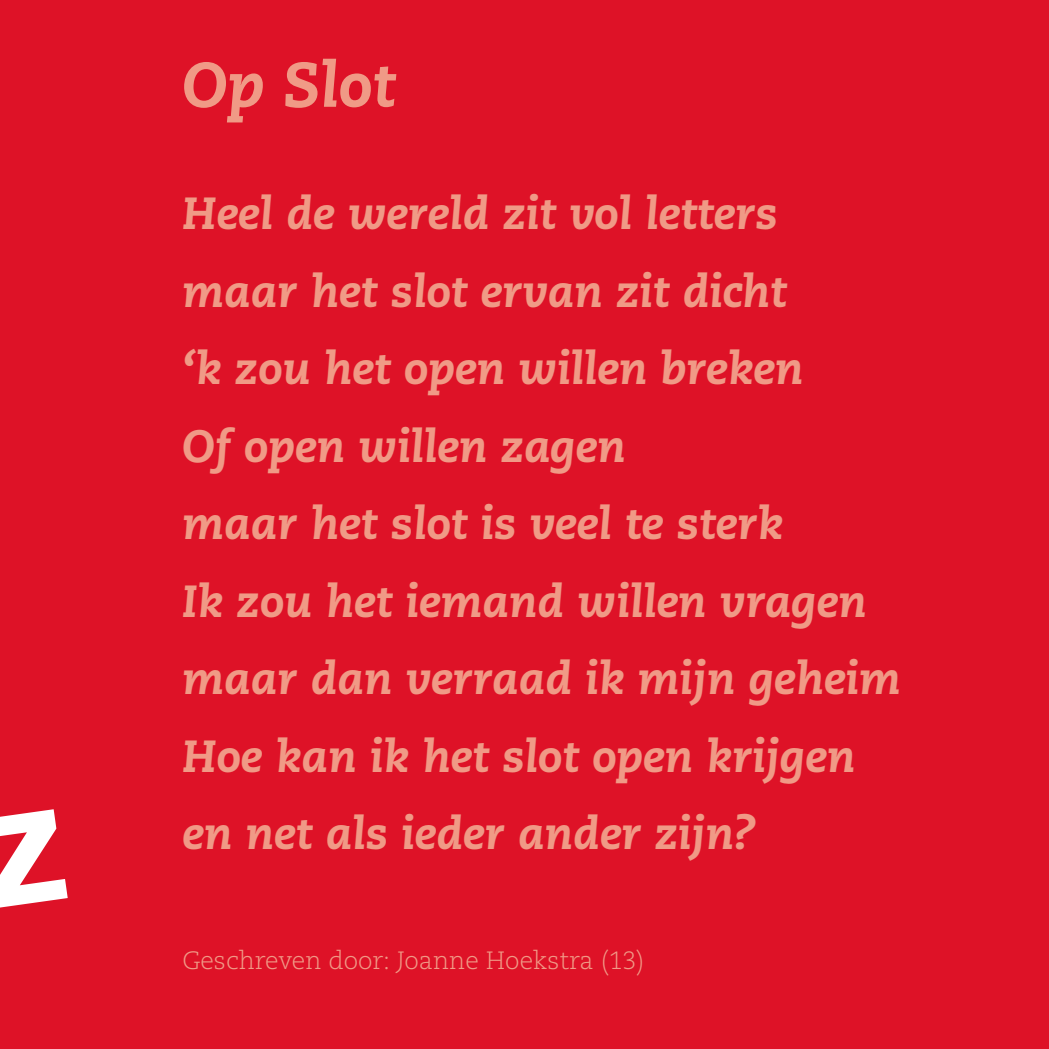
<style>
.page{position:relative;width:1049px;height:1049px;background:#de1227}
.page>*{position:absolute;margin:0;border:0;box-sizing:border-box;transform-origin:0 0}
.t1{font:italic 800 62.5px "Caecilia";color:#f09a86}
.t2{font:italic 800 45px/77.5px "Caecilia";color:#f09a86}
.t3{font:300 25px "Caecilia";color:#f09a86}
</style>
<div class="page">
<svg style="left:0;top:809px;width:68px;height:98px"></svg>
<h1 class="t1" style="left:182px;top:48px;width:214px">Op Slot</h1>
<p class="t2" style="left:182px;top:176px;width:720px">Heel de wereld zit vol letters maar het slot ervan zit dicht<br>‘k zou het open willen breken<br>Of open willen zagen<br>maar het slot is veel te sterk<br>Ik zou het iemand willen vragen maar dan verraad ik mijn geheim<br>Hoe kan ik het slot open krijgen en net als ieder ander zijn?</p>
<p class="t3" style="left:182px;top:947px;width:463px">Geschreven door: Joanne Hoekstra (13)</p>
</div>
